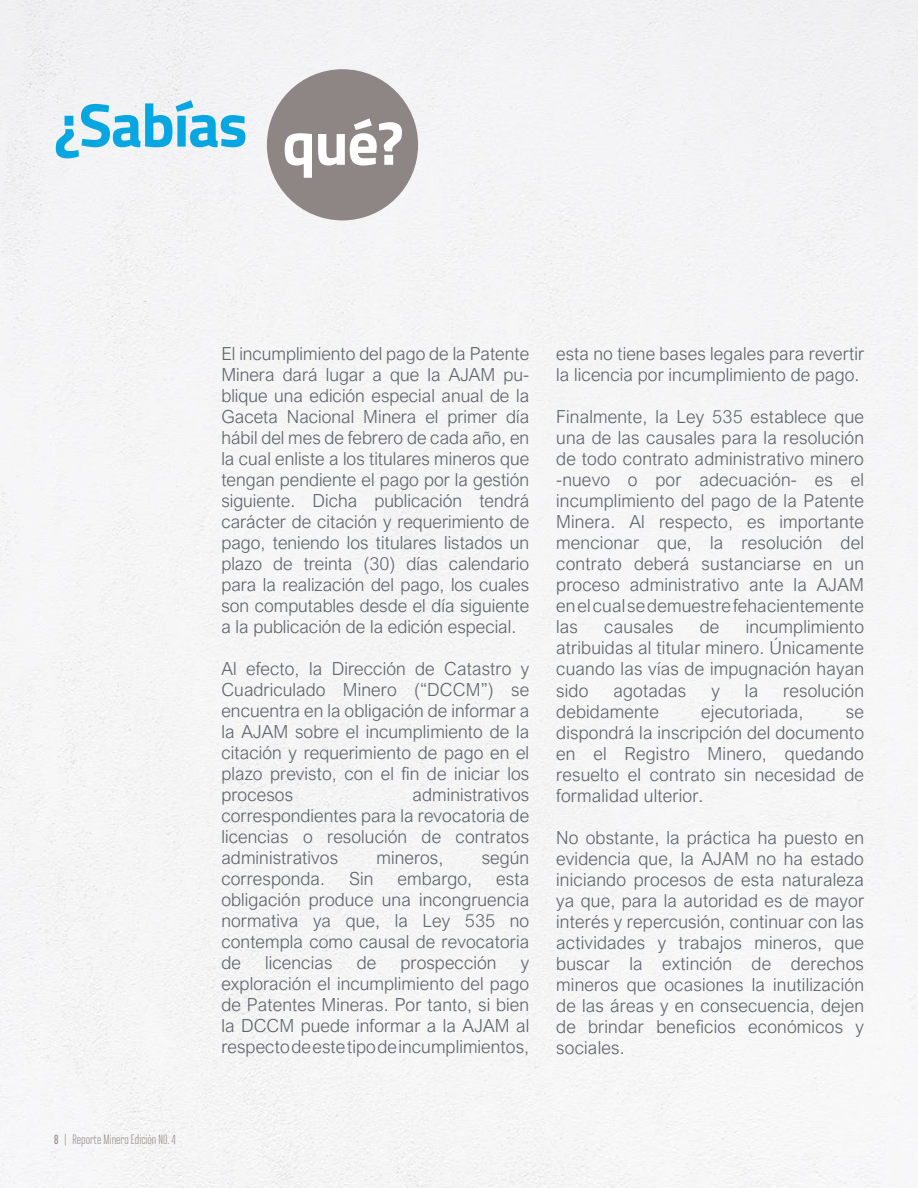
<style>
.page{position:relative;width:918px;height:1188px;background:#fff}
.page>*{position:absolute;margin:0;border:0;box-sizing:border-box;transform-origin:0 0}
.t1{font:700 61.65px "Titillium Web";letter-spacing:-.02em;color:#06a7e0}
.t2{font:300 18px/21px "Arial Nova";letter-spacing:.005em;color:#5f636a;text-align:justify}
.t3{font:300 13.5px "Ristretto Pro";color:#8e8585}
.s1{color:#fff}
.s2{font-weight:500}
</style>
<div class="page">
<div style="left:267px;top:69px;width:151px;height:151px;background:#8e8585;border-radius:50%"></div>
<h1 class="t1" style="left:54px;top:78px;width:351px">¿Sabías <span class="s1">qué?</span></h1>
<p class="t3" style="left:54px;top:1132px;width:123px"><span class="s2">8</span> | Reporte Minero Edición NO. 4</p>
<p class="t2" style="left:221px;top:343px;width:309px">El incumplimiento del pago de la Patente Minera dará lugar a que la AJAM pu&shy;blique una edición especial anual de la Gaceta Nacional Minera el primer día hábil del mes de febrero de cada año, en la cual enliste a los titulares mineros que tengan pendiente el pago por la gestión siguiente. Dicha publicación tendrá carácter de citación y requerimiento de pago, teniendo los titulares listados un plazo de treinta (30) días calendario para la realización del pago, los cuales son computables desde el día siguiente a la publicación de la edición especial.</p>
<p class="t2" style="left:221px;top:658px;width:309px">Al efecto, la Dirección de Catastro y Cuadriculado Minero (“DCCM”) se encuentra en la obligación de informar a la AJAM sobre el incumplimiento de la citación y requerimiento de pago en el plazo previsto, con el fin de iniciar los procesos</p>
<p class="t2" style="left:221px;top:784px;width:309px;text-indent:191px">administrativos correspondientes para la revocatoria de licencias o resolución de contratos administrativos</p>
<p class="t2" style="left:376px;top:847px;width:69px">mineros,</p>
<p class="t2" style="left:482px;top:847px;width:49px">según</p>
<p class="t2" style="left:221px;top:868px;width:105px">corresponda.</p>
<p class="t2" style="left:349px;top:868px;width:26px">Sin</p>
<p class="t2" style="left:398px;top:868px;width:76px">embargo,</p>
<p class="t2" style="left:221px;top:868px;width:309px;text-indent:275px">esta obligación produce una incongruencia normativa ya que, la Ley 535 no contempla como causal de revocatoria de</p>
<p class="t2" style="left:265px;top:953px;width:69px">licencias</p>
<p class="t2" style="left:357px;top:953px;width:21px">de</p>
<p class="t2" style="left:400px;top:953px;width:98px">prospección</p>
<p class="t2" style="left:221px;top:953px;width:309px;text-indent:299px">y exploración el incumplimiento del pago de Patentes Mineras. Por tanto, si bien la DCCM puede informar a la AJAM al respecto de este tipo de incumplimientos,</p>
<p class="t2" style="left:556px;top:344px;width:309px">esta no tiene bases legales para revertir la licencia por incumplimiento de pago.</p>
<p class="t2" style="left:556px;top:407px;width:309px">Finalmente, la Ley 535 establece que una de las causales para la resolución de todo contrato administrativo minero -nuevo o por adecuación- es el incumplimiento del pago de la Patente Minera. Al respecto, es importante mencionar que, la resolución del contrato deberá sustanciarse en un proceso administrativo ante la AJAM en el cual se demuestre fehacientemente las</p>
<p class="t2" style="left:556px;top:617px;width:309px;text-indent:189px">incumplimiento atribuidas al titular minero. Únicamente cuando las vías de impugnación hayan sido</p>
<p class="t2" style="left:604px;top:617px;width:71px">causales</p>
<p class="t2" style="left:700px;top:617px;width:21px">de</p>
<p class="t2" style="left:613px;top:680px;width:74px">agotadas</p>
<p class="t2" style="left:711px;top:680px;width:10px">y</p>
<p class="t2" style="left:745px;top:680px;width:15px">la</p>
<p class="t2" style="left:783px;top:680px;width:82px">resolución</p>
<p class="t2" style="left:556px;top:701px;width:104px">debidamente</p>
<p class="t2" style="left:701px;top:701px;width:104px">ejecutoriada,</p>
<p class="t2" style="left:556px;top:701px;width:309px;text-indent:290px">se dispondrá la inscripción del documento en el Registro Minero, quedando resuelto el contrato sin necesidad de formalidad ulterior.</p>
<p class="t2" style="left:556px;top:827px;width:309px">No obstante, la práctica ha puesto en evidencia que, la AJAM no ha estado iniciando procesos de esta naturaleza ya que, para la autoridad es de mayor interés y repercusión, continuar con las actividades y trabajos mineros, que buscar la extinción de derechos mineros que ocasiones la inutilización de las áreas y en consecuencia, dejen de brindar beneficios económicos y sociales.</p>
</div>
